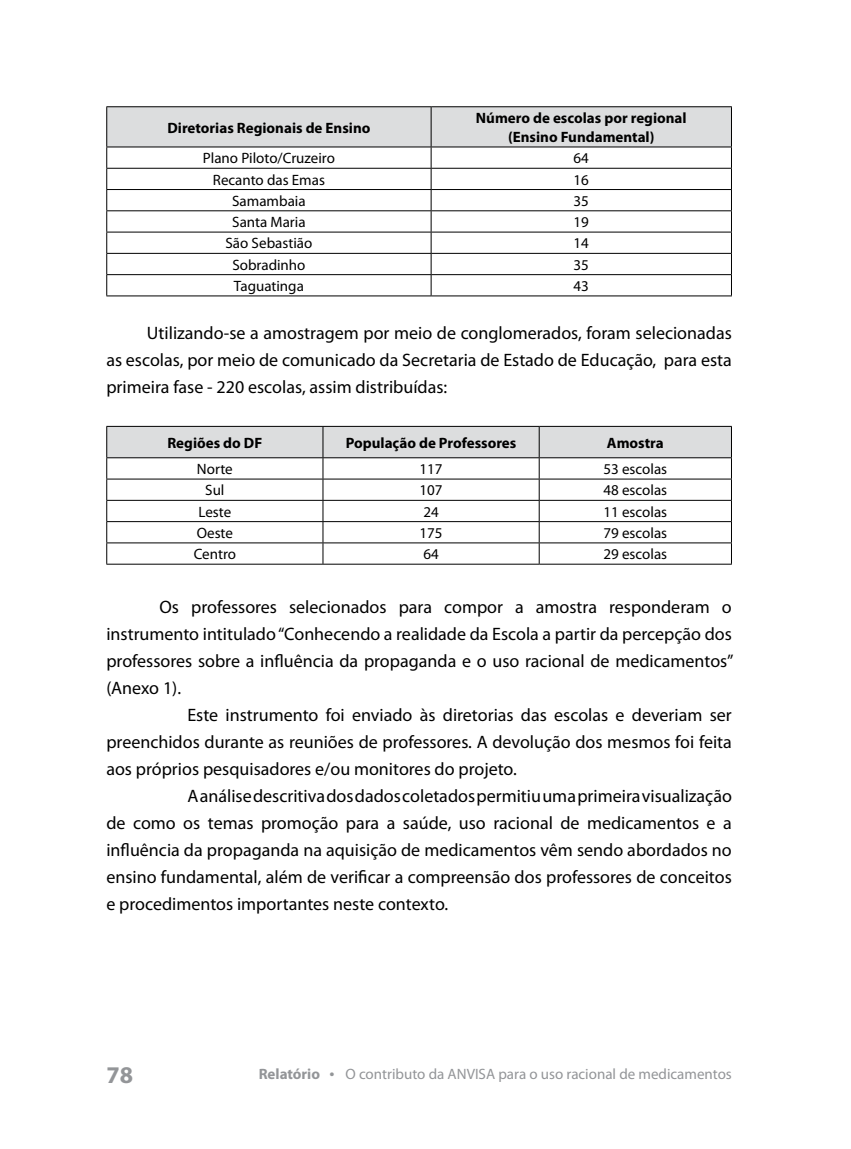
<style>
.page{position:relative;width:851px;height:1149px;background:#fff}
.page>*{position:absolute;margin:0;border:0;box-sizing:border-box;transform-origin:0 0}
.t1{font:700 24px "Myriad Pro";color:#939598}
.t2{font:18px/27px "Myriad Pro";color:#000;text-align:justify}
.t3{font:15px "Myriad Pro";color:#000}
.t4{font:700 15px/18px "Myriad Pro";color:#000;text-align:center}
.t5{font:15px "Myriad Pro";color:#939598}
.s1{font-weight:700}
.s2{font-size:18px}
</style>
<div class="page">
<hr style="left:106px;top:106px;width:325px;height:1px;background:#000">
<hr style="left:431px;top:106px;width:300px;height:1px;background:#000">
<svg style="left:106px;top:107px;width:626px;height:188px"></svg>
<hr style="left:106px;top:295px;width:325px;height:1px;background:#000">
<hr style="left:431px;top:295px;width:300px;height:1px;background:#000">
<svg style="left:106px;top:426px;width:626px;height:137px"></svg>
<hr style="left:106px;top:563px;width:217px;height:1px;background:#000">
<hr style="left:323px;top:563px;width:216px;height:1px;background:#000">
<hr style="left:539px;top:563px;width:192px;height:1px;background:#000">
<p class="t4" style="left:167px;top:118px;width:204px">Diretorias Regionais de Ensino</p>
<p class="t4" style="left:476px;top:109px;width:212px">Número de escolas por regional (Ensino Fundamental)</p>
<p class="t3" style="left:203px;top:149px;width:133px">Plano Piloto/Cruzeiro</p>
<p class="t3" style="left:573px;top:149px;width:17px">64</p>
<p class="t3" style="left:213px;top:170px;width:114px">Recanto das Emas</p>
<p class="t3" style="left:573px;top:170px;width:17px">16</p>
<p class="t3" style="left:232px;top:191px;width:75px">Samambaia</p>
<p class="t3" style="left:573px;top:191px;width:17px">35</p>
<p class="t3" style="left:232px;top:213px;width:75px">Santa Maria</p>
<p class="t3" style="left:573px;top:213px;width:17px">19</p>
<p class="t3" style="left:225px;top:234px;width:88px">São Sebastião</p>
<p class="t3" style="left:573px;top:234px;width:17px">14</p>
<p class="t3" style="left:232px;top:255px;width:75px">Sobradinho</p>
<p class="t3" style="left:573px;top:255px;width:17px">35</p>
<p class="t3" style="left:234px;top:276px;width:71px">Taguatinga</p>
<p class="t3" style="left:573px;top:276px;width:17px">43</p>
<p class="t2" style="left:106px;top:319px;width:627px;text-indent:40px">Utilizando-se a amostragem por meio de conglomerados, foram selecionadas as escolas, por meio de comunicado da Secretaria de Estado de Educação, para esta primeira fase - 220 escolas, assim distribuídas:</p>
<p class="t4" style="left:167px;top:433px;width:96px">Regiões do DF</p>
<p class="t4" style="left:346px;top:433px;width:172px">População de Professores</p>
<p class="t4" style="left:607px;top:433px;width:58px">Amostra</p>
<p class="t3" style="left:197px;top:459px;width:37px">Norte</p>
<p class="t3" style="left:419px;top:459px;width:25px">117</p>
<p class="t3" style="left:603px;top:459px;width:65px">53 escolas</p>
<p class="t3" style="left:205px;top:481px;width:21px">Sul</p>
<p class="t3" style="left:419px;top:481px;width:25px">107</p>
<p class="t3" style="left:603px;top:481px;width:65px">48 escolas</p>
<p class="t3" style="left:198px;top:502px;width:34px">Leste</p>
<p class="t3" style="left:423px;top:502px;width:17px">24</p>
<p class="t3" style="left:603px;top:502px;width:65px">11 escolas</p>
<p class="t3" style="left:197px;top:523px;width:38px">Oeste</p>
<p class="t3" style="left:419px;top:523px;width:25px">175</p>
<p class="t3" style="left:603px;top:523px;width:65px">79 escolas</p>
<p class="t3" style="left:194px;top:544px;width:44px">Centro</p>
<p class="t3" style="left:423px;top:544px;width:17px">64</p>
<p class="t3" style="left:603px;top:544px;width:65px">29 escolas</p>
<p class="t2" style="left:159px;top:592px;width:573px">Os professores selecionados para compor a amostra responderam o</p>
<p class="t2" style="left:106px;top:619px;width:627px">instrumento intitulado “Conhecendo a realidade da Escola a partir da percepção dos</p>
<p class="t2" style="left:106px;top:646px;width:628px">professores sobre a influência da propaganda e o uso racional de medicamentos”</p>
<p class="t2" style="left:106px;top:673px;width:76px">(Anexo 1).</p>
<p class="t2" style="left:187px;top:700px;width:545px">Este instrumento foi enviado às diretorias das escolas e deveriam ser</p>
<p class="t2" style="left:106px;top:727px;width:627px">preenchidos durante as reuniões de professores. A devolução dos mesmos foi feita</p>
<p class="t2" style="left:106px;top:754px;width:412px">aos próprios pesquisadores e/ou monitores do projeto.</p>
<p class="t2" style="left:187px;top:781px;width:546px">A análise descritiva dos dados coletados permitiu uma primeira visualização</p>
<p class="t2" style="left:106px;top:808px;width:627px">de como os temas promoção para a saúde, uso racional de medicamentos e a</p>
<p class="t2" style="left:106px;top:835px;width:627px">influência da propaganda na aquisição de medicamentos vêm sendo abordados no</p>
<p class="t2" style="left:106px;top:862px;width:627px">ensino fundamental, além de verificar a compreensão dos professores de conceitos</p>
<p class="t2" style="left:106px;top:889px;width:343px">e procedimentos importantes neste contexto.</p>
<h1 class="t1" style="left:106px;top:1059px;width:28px">78</h1>
<p class="t5" style="left:259px;top:1064px;width:474px"><span class="s1">Relatório</span> <span class="s2">•</span> O contributo da ANVISA para o uso racional de medicamentos</p>
</div>
